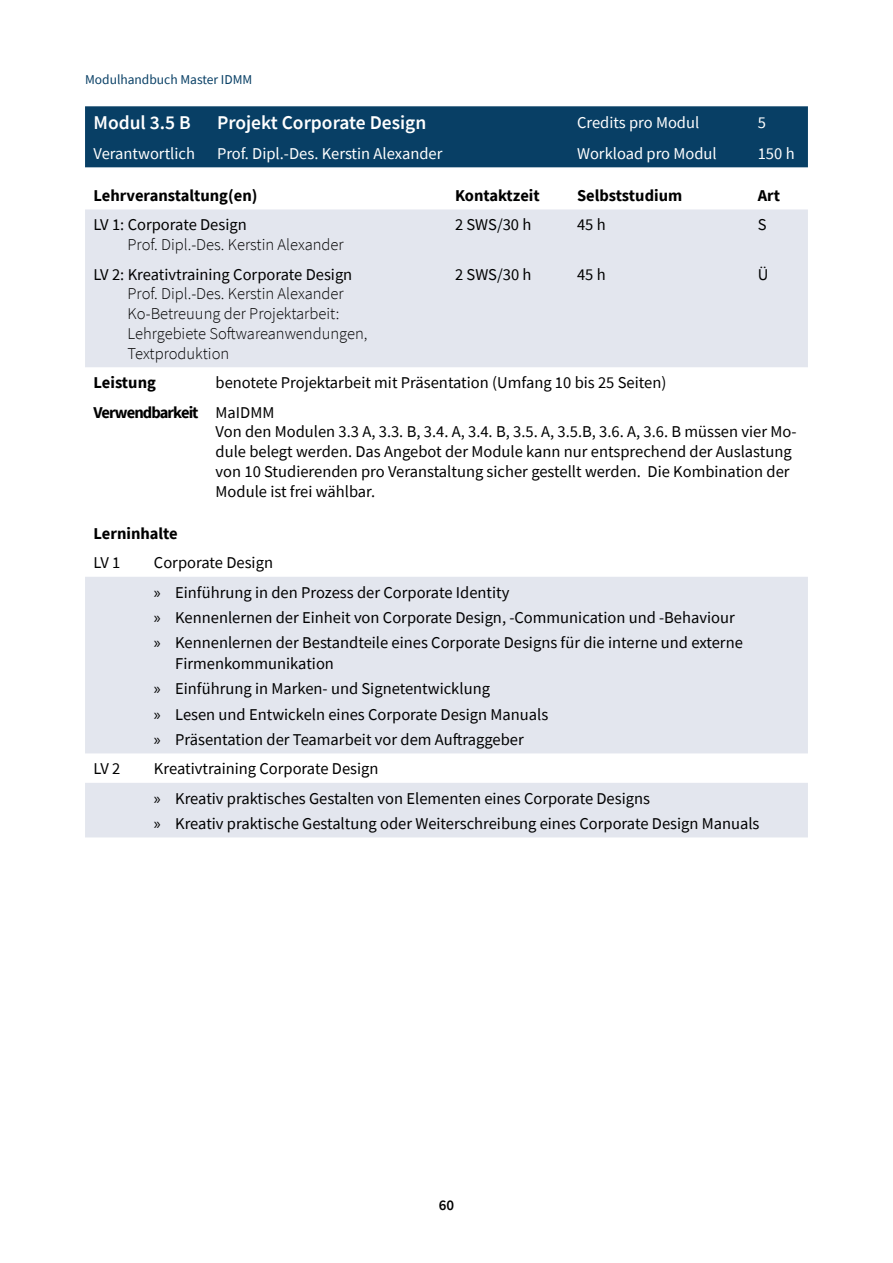
<style>
.page{position:relative;width:893px;height:1263px;background:#fff}
.page>*{position:absolute;margin:0;border:0;box-sizing:border-box;transform-origin:0 0}
.t1{font:600 19.5px "Source Sans Pro";color:#fff}
.t2{font:16.5px/25.2px "Source Sans Pro";color:#000}
.t3{font:300 16.5px/19.8px "Source Sans Pro";color:#000}
.t4{font:16.5px "Source Sans Pro";color:#fff}
.t5{font:700 16.5px "Source Sans Pro";color:#000}
.t6{font:600 15px "Source Sans Pro";color:#000}
.t7{font:13.5px "Source Sans Pro";color:#083f65}
.s1{font-weight:700}
.s2{font-family:"Myriad Pro"}
</style>
<div class="page">
<div style="left:85px;top:106px;width:723px;height:61px;background:#083f65"></div>
<svg style="left:85px;top:209px;width:723px;height:628px;fill:#e3e6ee"></svg>
<p class="t7" style="left:85px;top:71px;width:169px">Modulhandbuch Master IDMM</p>
<p class="t1" style="left:94px;top:110px;width:99px">Modul 3.5 B</p>
<p class="t1" style="left:217px;top:110px;width:211px">Projekt Corporate Design</p>
<p class="t4" style="left:577px;top:112px;width:124px">Credits pro Modul</p>
<p class="t4" style="left:758px;top:112px;width:10px">5</p>
<p class="t4" style="left:94px;top:143px;width:103px">Verantwortlich</p>
<p class="t4" style="left:217px;top:143px;width:227px">Prof. Dipl.-Des. Kerstin Alexander</p>
<p class="t4" style="left:577px;top:143px;width:141px">Workload pro Modul</p>
<p class="t4" style="left:758px;top:143px;width:38px">150 h</p>
<p class="t5" style="left:94px;top:184px;width:165px">Lehrveranstaltung(en)</p>
<p class="t5" style="left:455px;top:184px;width:86px">Kontaktzeit</p>
<p class="t5" style="left:577px;top:184px;width:107px">Selbststudium</p>
<p class="t5" style="left:758px;top:184px;width:24px">Art</p>
<p class="t2" style="left:94px;top:212px;width:155px">LV 1: Corporate Design</p>
<p class="t3" style="left:128px;top:235px;width:218px">Prof. Dipl.-Des. Kerstin Alexander</p>
<p class="t2" style="left:455px;top:212px;width:78px">2 SWS/30 h</p>
<p class="t2" style="left:577px;top:212px;width:30px">45 h</p>
<p class="t2" style="left:758px;top:212px;width:10px">S</p>
<p class="t2" style="left:94px;top:261px;width:260px">LV 2: Kreativtraining Corporate Design</p>
<p class="t3" style="left:128px;top:284px;width:241px">Prof. Dipl.-Des. Kerstin Alexander<br>Ko-Betreuung der Projektarbeit:<br>Lehrgebiete Softwareanwendungen,<br>Textproduktion</p>
<p class="t2" style="left:455px;top:261px;width:78px">2 SWS/30 h</p>
<p class="t2" style="left:577px;top:261px;width:30px">45 h</p>
<p class="t2" style="left:758px;top:261px;width:12px">Ü</p>
<p class="t2" style="left:94px;top:368px;width:574px;line-height:29.4px;text-indent:122px">benotete Projektarbeit mit Präsentation (Umfang 10 bis 25 Seiten)<br><span class="s1">Verwendbarkeit</span> MaIDMM</p>
<p class="t2" style="left:216px;top:422px;width:582px;line-height:19.8px">Von den Modulen 3.3 A, 3.3. B, 3.4. A, 3.4. B, 3.5. A, 3.5.B, 3.6. A, 3.6. B müssen vier Mo&shy;dule belegt werden. Das Angebot der Module kann nur entsprechend der Auslastung von 10 Studierenden pro Veranstaltung sicher gestellt werden. Die Kombination der Module ist frei wählbar.</p>
<p class="t5" style="left:94px;top:522px;width:86px">Lerninhalte</p>
<p class="t2" style="left:94px;top:550px;width:28px">LV 1</p>
<p class="t2" style="left:154px;top:548px;width:357px;line-height:29.4px">Corporate Design<br><span class="s2">»</span> Einführung in den Prozess der Corporate Identity</p>
<p class="t2" style="left:154px;top:605px;width:590px"><span class="s2">»</span> Kennenlernen der Einheit von Corporate Design, -Communication und -Behaviour <span class="s2">»</span> Kennenlernen der Bestandteile eines Corporate Designs für die interne und externe</p>
<p class="t2" style="left:154px;top:651px;width:396px;text-indent:21px">Firmenkommunikation<br><span class="s2">»</span> Einführung in Marken- und Signetentwicklung<br><span class="s2">»</span> Lesen und Entwickeln eines Corporate Design Manuals <span class="s2">»</span> Präsentation der Teamarbeit vor dem Auftraggeber</p>
<p class="t2" style="left:94px;top:756px;width:28px">LV 2</p>
<p class="t2" style="left:154px;top:754px;width:498px;line-height:29.4px">Kreativtraining Corporate Design<br><span class="s2">»</span> Kreativ praktisches Gestalten von Elementen eines Corporate Designs</p>
<p class="t2" style="left:154px;top:811px;width:607px"><span class="s2">»</span> Kreativ praktische Gestaltung oder Weiterschreibung eines Corporate Design Manuals</p>
<p class="t5" style="left:94px;top:371px;width:64px">Leistung</p>
<p class="t6" style="left:439px;top:1195px;width:17px">60</p>
</div>
